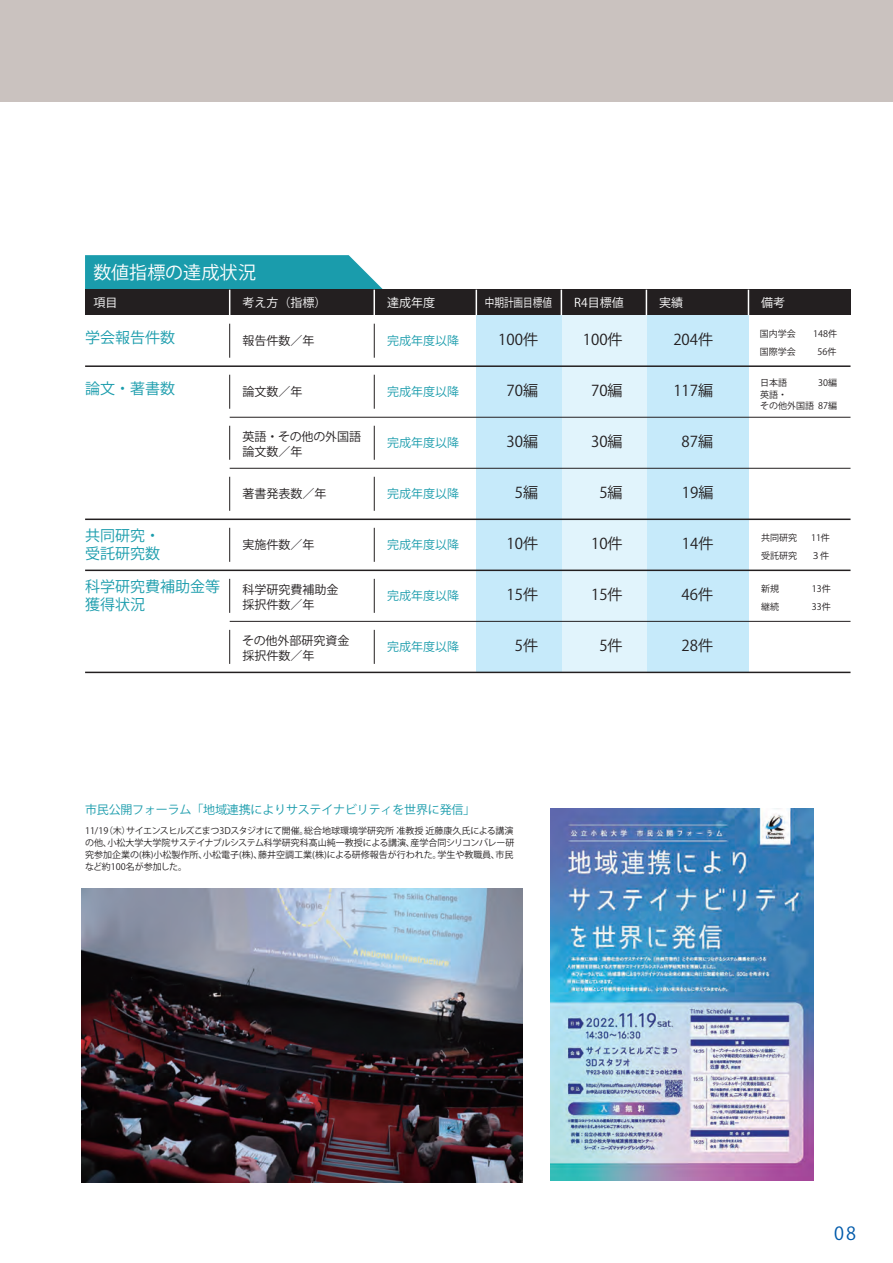
<style>
.page{position:relative;width:893px;height:1263px;background:#fff}
.page>*{position:absolute;margin:0;border:0;box-sizing:border-box;transform-origin:0 0}
.t1{font:18px "Gothic MB101 Pro Regular 90 ms RKSJ H";letter-spacing:.005em;color:#fff}
.t2{font:18px "DIN Condensed Bold 90 ms RKSJ H";color:#015aaa}
.t3{font:15px "Gothic MB101 Pro Light 90 ms RKSJ H";color:#231f20}
.t4{font:15px/18px "Gothic MB101 Pro Regular 90 ms RKSJ H";color:#1a9cac}
.t5{font:12px/15px "Gothic MB101 Pro Light 90 ms RKSJ H";color:#231f20}
.t6{font:12px "Gothic MB101 Pro Light 90 ms RKSJ H";color:#1a9cac}
.t7{font:12px "Gothic MB101 Pro Medium 90 ms RKSJ H";letter-spacing:-.015em;color:#1a9cac}
.t8{font:12px "Gothic MB101 Pro Regular 90 ms RKSJ H";color:#fff}
.t9{font:12px "Gothic MB101 Pro Regular 90 ms RKSJ H";color:#fff;scale:.8 1}
.t10{font:9px/12px "Koz Go Pr 6 N";color:#231f20}
.t11{font:9px/12px "Gothic MB101 Pro Light 90 ms RKSJ H";color:#231f20}
</style>
<div class="page">
<div style="left:0;top:0;width:893px;height:102px;background:#cac2bf"></div>
<div style="left:646px;top:315px;width:102px;height:357px;background:#c6eafa"></div>
<div style="left:561px;top:315px;width:85px;height:357px;background:#e1f4fc"></div>
<div style="left:476px;top:315px;width:85px;height:357px;background:#c6eafa"></div>
<div style="left:85px;top:290px;width:765px;height:25px;background:#231f20"></div>
<svg style="left:748px;top:290px;width:1px;height:25px"></svg>
<svg style="left:646px;top:290px;width:1px;height:25px"></svg>
<svg style="left:561px;top:290px;width:1px;height:25px"></svg>
<svg style="left:476px;top:290px;width:1px;height:25px"></svg>
<svg style="left:85px;top:255px;width:298px;height:60px"></svg>
<hr style="left:85px;top:365px;width:765px;height:2px;background:#231f20">
<hr style="left:230px;top:417px;width:620px;height:1px;background:#231f20">
<hr style="left:85px;top:518px;width:765px;height:2px;background:#231f20">
<hr style="left:85px;top:570px;width:765px;height:1px;background:#231f20">
<hr style="left:85px;top:672px;width:765px;height:1px;background:#231f20">
<hr style="left:374px;top:324px;width:1px;height:34px;background:#231f20">
<hr style="left:374px;top:375px;width:1px;height:34px;background:#231f20">
<hr style="left:374px;top:426px;width:1px;height:34px;background:#231f20">
<hr style="left:374px;top:477px;width:1px;height:34px;background:#231f20">
<hr style="left:374px;top:528px;width:1px;height:34px;background:#231f20">
<hr style="left:374px;top:579px;width:1px;height:34px;background:#231f20">
<hr style="left:374px;top:630px;width:1px;height:34px;background:#231f20">
<hr style="left:229px;top:324px;width:1px;height:34px;background:#231f20">
<hr style="left:229px;top:375px;width:1px;height:34px;background:#231f20">
<hr style="left:229px;top:426px;width:1px;height:34px;background:#231f20">
<hr style="left:229px;top:477px;width:1px;height:34px;background:#231f20">
<hr style="left:229px;top:528px;width:1px;height:34px;background:#231f20">
<hr style="left:229px;top:579px;width:1px;height:34px;background:#231f20">
<hr style="left:229px;top:630px;width:1px;height:34px;background:#231f20">
<hr style="left:230px;top:468px;width:620px;height:1px;background:#231f20">
<hr style="left:230px;top:621px;width:620px;height:1px;background:#231f20">
<img style="left:82px;top:888px;width:440px;height:294px">
<img style="left:550px;top:808px;width:264px;height:373px">
<h1 class="t1" style="left:93px;top:262px;width:164px">数値指標の達成状況</h1>
<h3 class="t8" style="left:94px;top:295px;width:25px">項目</h3>
<h3 class="t8" style="left:242px;top:295px;width:85px">考え方（指標）</h3>
<h3 class="t8" style="left:387px;top:295px;width:49px">達成年度</h3>
<h3 class="t9" style="left:485px;top:295px;width:85px">中期計画目標値</h3>
<h3 class="t8" style="left:574px;top:295px;width:51px">R4目標値</h3>
<h3 class="t8" style="left:659px;top:295px;width:25px">実績</h3>
<h3 class="t8" style="left:761px;top:295px;width:25px">備考</h3>
<h2 class="t4" style="left:85px;top:329px;width:91px">学会報告件数</h2>
<h3 class="t5" style="left:242px;top:333px;width:73px">報告件数／年</h3>
<h2 class="t4" style="left:85px;top:380px;width:91px">論文・著書数</h2>
<h3 class="t5" style="left:242px;top:384px;width:61px">論文数／年</h3>
<h3 class="t5" style="left:242px;top:429px;width:120px">英語・その他の外国語論文数／年</h3>
<h3 class="t5" style="left:242px;top:486px;width:85px">著書発表数／年</h3>
<h3 class="t5" style="left:242px;top:537px;width:73px">実施件数／年</h3>
<h2 class="t4" style="left:85px;top:527px;width:76px">共同研究・受託研究数</h2>
<h2 class="t4" style="left:85px;top:578px;width:136px">科学研究費補助金等獲得状況</h2>
<h3 class="t5" style="left:242px;top:582px;width:97px">科学研究費補助金採択件数／年</h3>
<h3 class="t5" style="left:242px;top:633px;width:109px">その他外部研究資金採択件数／年</h3>
<h3 class="t6" style="left:387px;top:334px;width:73px">完成年度以降</h3>
<h3 class="t6" style="left:387px;top:385px;width:73px">完成年度以降</h3>
<h3 class="t6" style="left:387px;top:436px;width:73px">完成年度以降</h3>
<h3 class="t6" style="left:387px;top:487px;width:73px">完成年度以降</h3>
<h3 class="t6" style="left:387px;top:538px;width:73px">完成年度以降</h3>
<h3 class="t6" style="left:387px;top:589px;width:73px">完成年度以降</h3>
<h3 class="t6" style="left:387px;top:640px;width:73px">完成年度以降</h3>
<h2 class="t3" style="left:498px;top:331px;width:41px">100件</h2>
<h2 class="t3" style="left:507px;top:382px;width:33px">70編</h2>
<h2 class="t3" style="left:507px;top:433px;width:33px">30編</h2>
<h2 class="t3" style="left:515px;top:484px;width:25px">5編</h2>
<h2 class="t3" style="left:507px;top:535px;width:33px">10件</h2>
<h2 class="t3" style="left:507px;top:586px;width:33px">15件</h2>
<h2 class="t3" style="left:515px;top:637px;width:25px">5件</h2>
<h2 class="t3" style="left:583px;top:331px;width:41px">100件</h2>
<h2 class="t3" style="left:591px;top:382px;width:33px">70編</h2>
<h2 class="t3" style="left:591px;top:433px;width:33px">30編</h2>
<h2 class="t3" style="left:599px;top:484px;width:25px">5編</h2>
<h2 class="t3" style="left:591px;top:535px;width:33px">10件</h2>
<h2 class="t3" style="left:591px;top:586px;width:33px">15件</h2>
<h2 class="t3" style="left:599px;top:637px;width:25px">5件</h2>
<h2 class="t3" style="left:673px;top:331px;width:41px">204件</h2>
<h2 class="t3" style="left:673px;top:382px;width:41px">117編</h2>
<h2 class="t3" style="left:682px;top:433px;width:33px">87編</h2>
<h2 class="t3" style="left:682px;top:484px;width:33px">19編</h2>
<h2 class="t3" style="left:682px;top:535px;width:33px">14件</h2>
<h2 class="t3" style="left:682px;top:586px;width:33px">46件</h2>
<h2 class="t3" style="left:682px;top:637px;width:33px">28件</h2>
<p class="t11" style="left:760px;top:325px;width:79px;line-height:18px">国内学会　 148件国際学会　</p>
<p class="t11" style="left:817px;top:346px;width:20px">56件</p>
<p class="t11" style="left:760px;top:377px;width:79px">日本語 　　　30編英語・</p>
<p class="t11" style="left:760px;top:399px;width:79px">その他外国語 87編</p>
<p class="t11" style="left:761px;top:531px;width:37px">共同研究</p>
<p class="t11" style="left:811px;top:531px;width:20px">11件</p>
<p class="t11" style="left:761px;top:549px;width:37px">受託研究</p>
<p class="t11" style="left:811px;top:549px;width:19px">３件</p>
<p class="t11" style="left:761px;top:582px;width:28px">新規　</p>
<p class="t11" style="left:812px;top:582px;width:20px">13件</p>
<p class="t11" style="left:761px;top:600px;width:28px">継続　</p>
<p class="t11" style="left:812px;top:600px;width:20px">33件</p>
<h3 class="t7" style="left:85px;top:803px;width:392px">市民公開フォーラム「地域連携によりサステイナビリティを世界に発信」</h3>
<p class="t10" style="left:85px;top:825px;width:431px">11/19（木）サイエンスヒルズこまつ3Dスタジオにて開催。総合地球環境学研究所 准教授 近藤康久氏による講演の他、小松大学大学院サステイナブルシステム科学研究科髙山純一教授による講演、産学合同シリコンバレー研究参加企業の(株)小松製作所、小松電子(株)、藤井空調工業(株)による研修報告が行われた。学生や教職員、市民など約100名が参加した。</p>
<h1 class="t2" style="left:834px;top:1223px;width:23px">08</h1>
</div>
